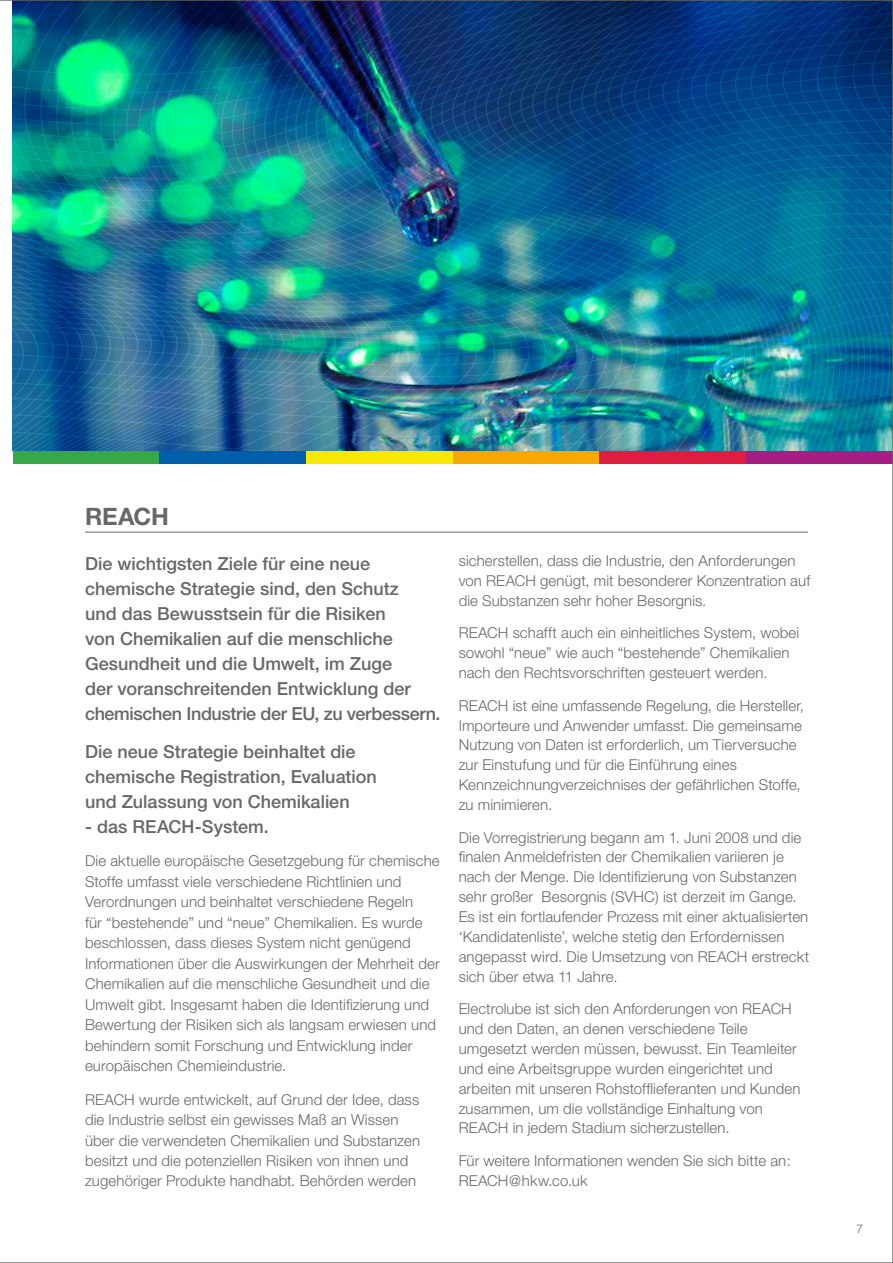
<style>
.page{position:relative;width:893px;height:1263px;background:#fff}
.page>*{position:absolute;margin:0;border:0;box-sizing:border-box;transform-origin:0 0}
.t1{font:700 24px "Helvetica Neue";letter-spacing:-.01em;color:#686867}
.t2{font:500 18px/25px "Helvetica Neue";color:#686867}
.t3{font:300 15px/19.8px "Helvetica Neue";letter-spacing:.005em;color:#686867}
.t4{font:300 12px "Helvetica Neue";color:#686867}
</style>
<div class="page">
<img style="left:0;top:0;width:893px;height:1263px">
<h1 class="t1" style="left:85px;top:501px;width:85px">REACH</h1>
<p class="t2" style="left:85px;top:551px;width:357px">Die wichtigsten Ziele für eine neue chemische Strategie sind, den Schutz<br>und das Bewusstsein für die Risiken<br>von Chemikalien auf die menschliche Gesundheit und die Umwelt, im Zuge<br>der voranschreitenden Entwicklung der chemischen Industrie der EU, zu verbessern.</p>
<p class="t2" style="left:85px;top:739px;width:293px">Die neue Strategie beinhaltet die chemische Registration, Evaluation und Zulassung von Chemikalien</p>
<p class="t2" style="left:85px;top:814px;width:185px">- das REACH-System.</p>
<p class="t3" style="left:85px;top:850px;width:356px;line-height:20.5px">Die aktuelle europäische Gesetzgebung für chemische Stoffe umfasst viele verschiedene Richtlinien und Verordnungen und beinhaltet verschiedene Regeln<br>für “bestehende” und “neue” Chemikalien. Es wurde beschlossen, dass dieses System nicht genügend Informationen über die Auswirkungen der Mehrheit der Chemikalien auf die menschliche Gesundheit und die Umwelt gibt. Insgesamt haben die Identifizierung und Bewertung der Risiken sich als langsam erwiesen und behindern somit Forschung und Entwicklung inder europäischen Chemieindustrie.</p>
<p class="t3" style="left:85px;top:1088px;width:337px;line-height:20.5px">REACH wurde entwickelt, auf Grund der Idee, dass die Industrie selbst ein gewisses Maß an Wissen über die verwendeten Chemikalien und Substanzen besitzt und die potenziellen Risiken von ihnen und zugehöriger Produkte handhabt. Behörden werden</p>
<p class="t3" style="left:459px;top:550px;width:353px">sicherstellen, dass die Industrie, den Anforderungen von REACH genügt, mit besonderer Konzentration auf die Substanzen sehr hoher Besorgnis.</p>
<p class="t3" style="left:459px;top:623px;width:342px">REACH schafft auch ein einheitliches System, wobei sowohl “neue” wie auch “bestehende” Chemikalien nach den Rechtsvorschriften gesteuert werden.</p>
<p class="t3" style="left:459px;top:695px;width:347px">REACH ist eine umfassende Regelung, die Hersteller, Importeure und Anwender umfasst. Die gemeinsame Nutzung von Daten ist erforderlich, um Tierversuche zur Einstufung und für die Einführung eines Kennzeichnungverzeichnises der gefährlichen Stoffe, zu minimieren.</p>
<p class="t3" style="left:459px;top:827px;width:352px">Die Vorregistrierung begann am 1. Juni 2008 und die finalen Anmeldefristen der Chemikalien variieren je nach der Menge. Die Identifizierung von Substanzen sehr großer Besorgnis (SVHC) ist derzeit im Gange.<br>Es ist ein fortlaufender Prozess mit einer aktualisierten ‘Kandidatenliste’, welche stetig den Erfordernissen angepasst wird. Die Umsetzung von REACH erstreckt sich über etwa 11 Jahre.</p>
<p class="t3" style="left:459px;top:999px;width:343px">Electrolube ist sich den Anforderungen von REACH und den Daten, an denen verschiedene Teile umgesetzt werden müssen, bewusst. Ein Teamleiter und eine Arbeitsgruppe wurden eingerichtet und arbeiten mit unseren Rohstofflieferanten und Kunden zusammen, um die vollständige Einhaltung von REACH in jedem Stadium sicherzustellen.</p>
<p class="t3" style="left:459px;top:1150px;width:334px">Für weitere Informationen wenden Sie sich bitte an:<br>REACH@hkw.co.uk</p>
<p class="t4" style="left:856px;top:1221px;width:8px">7</p>
</div>
